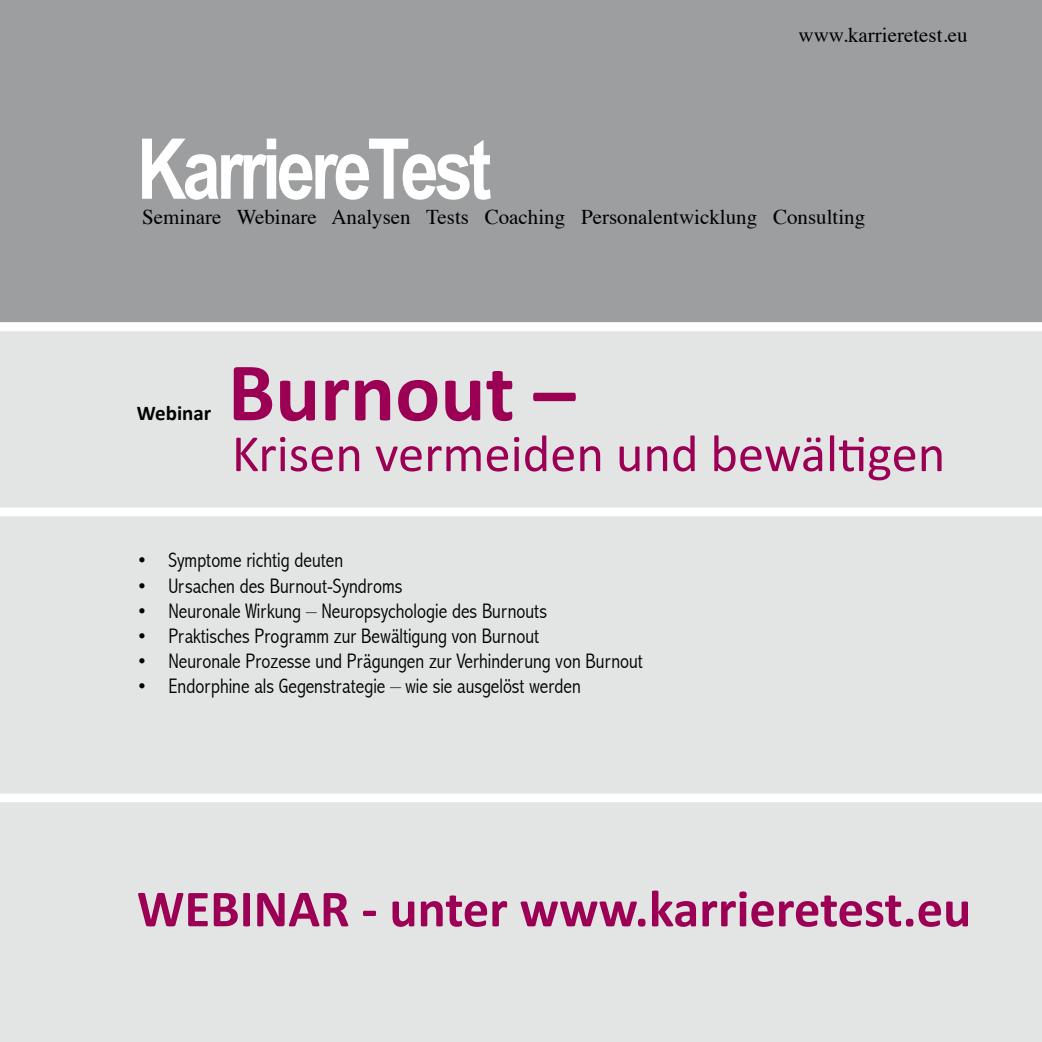
<style>
.page{position:relative;width:1042px;height:1042px;background:#fff}
.page>*{position:absolute;margin:0;border:0;box-sizing:border-box;transform-origin:0 0}
.t1{font:700 84px "Arial Narrow";letter-spacing:-.05em;color:#fff}
.t2{font:700 84px "Calibri";color:#9b0055}
.t3{font:700 52.5px "Calibri";color:#9b0055}
.t4{font:52.5px "Calibri";color:#9b0055}
.t5{font:300 condensed 21px "Abadi";color:#000}
.t6{font:21px "Times";color:#000}
.t7{font:700 21px "Calibri";color:#000}
</style>
<div class="page">
<div style="left:0;top:0;width:1042px;height:322px;background:#9c9e9f"></div>
<div style="left:0;top:322px;width:1042px;height:720px;background:#e3e4e4"></div>
<div style="left:0;top:507px;width:1042px;height:9px;background:#fff"></div>
<div style="left:0;top:322px;width:1042px;height:9px;background:#fff"></div>
<div style="left:0;top:793px;width:1042px;height:9px;background:#fff"></div>
<p class="t6" style="left:798px;top:15px;width:170px">www.karrieretest.eu</p>
<h1 class="t1" style="left:137px;top:106px;width:356px">KarriereTest</h1>
<p class="t6" style="left:142px;top:197px;width:724px">Seminare Webinare Analysen Tests Coaching Personalentwicklung Consulting</p>
<p class="t7" style="left:137px;top:400px;width:76px">Webinar</p>
<h1 class="t2" style="left:228px;top:339px;width:349px">Burnout –</h1>
<h2 class="t4" style="left:232px;top:420px;width:715px">Krisen vermeiden und bewältigen</h2>
<p class="t5" style="left:137px;top:548px;width:208px">• Symptome richtig deuten</p>
<p class="t5" style="left:137px;top:573px;width:267px">• Ursachen des Burnout-Syndroms</p>
<p class="t5" style="left:137px;top:598px;width:411px">• Neuronale Wirkung – Neuropsychologie des Burnouts</p>
<p class="t5" style="left:137px;top:624px;width:404px">• Praktisches Programm zur Bewältigung von Burnout</p>
<p class="t5" style="left:137px;top:649px;width:507px">• Neuronale Prozesse und Prägungen zur Verhinderung von Burnout</p>
<p class="t5" style="left:137px;top:674px;width:445px">• Endorphine als Gegenstrategie – wie sie ausgelöst werden</p>
<h2 class="t3" style="left:137px;top:875px;width:836px">WEBINAR - unter www.karrieretest.eu</h2>
</div>
